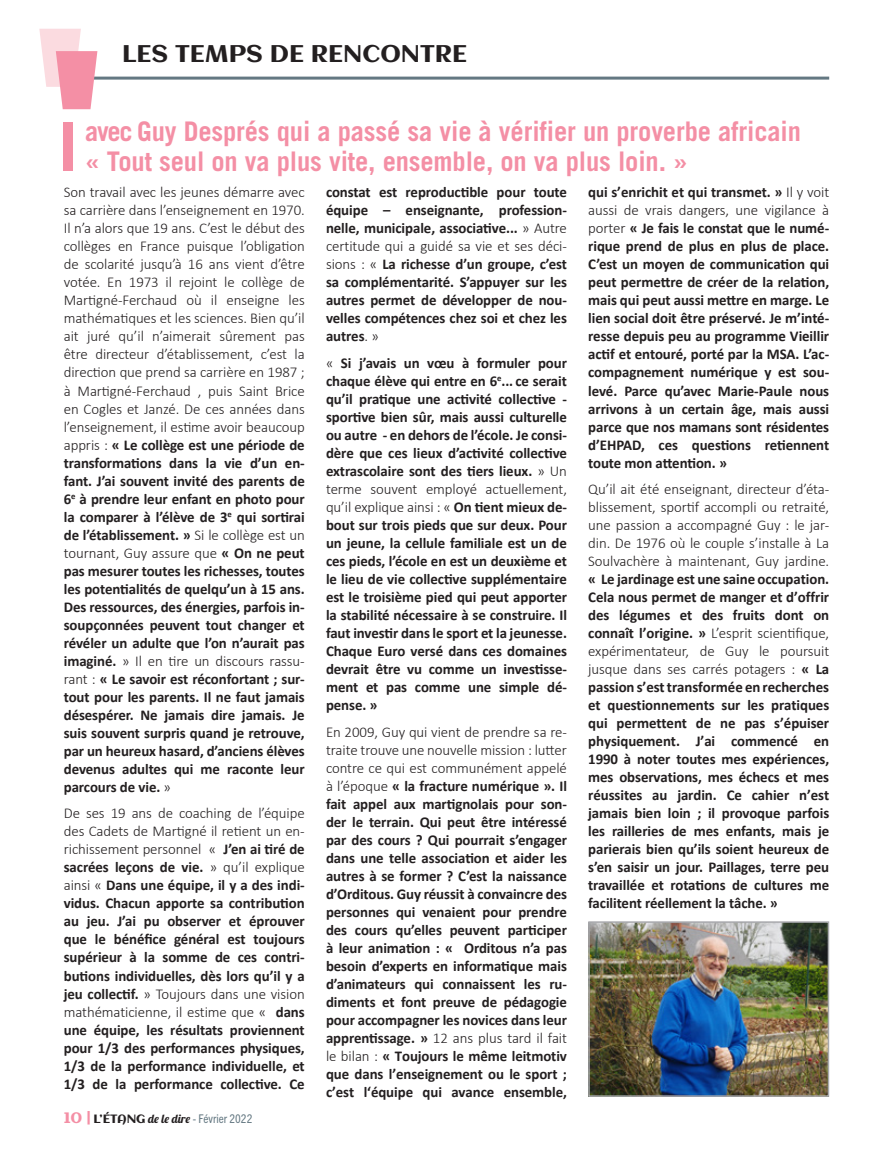
<style>
.page{position:relative;width:893px;height:1149px;background:#fff}
.page>*{position:absolute;margin:0;border:0;box-sizing:border-box;transform-origin:0 0}
.titre{font:700 27px/30px "Trade Gothic";letter-spacing:-.005em;color:#f48fa5}
.t1{font:24px "Aclonica";color:#231f20}
.t2{font:700 15px/18px "Calibri";letter-spacing:-.005em;color:#231f20;text-align:justify}
.t3{font:condensed 12px "Trade Gothic Next LT Pro";color:#647882}
.s1{font-weight:300}
.s2{font-family:"Aclonica";font-stretch:normal;font-size:15px;color:#f48fa5}
.s3{font-family:"Aclonica";font-stretch:normal;color:#231f20}
.s4{font-family:"Lobster 1.4";font-stretch:normal;color:#231f20}
</style>
<div class="page">
<hr style="left:85px;top:77px;width:744px;height:3px;background:#647882">
<svg style="left:39px;top:29px;width:58px;height:80px"></svg>
<div style="left:64px;top:122px;width:9px;height:19px;background:#f48fa5"></div>
<div style="left:64px;top:138px;width:9px;height:33px;background:#f48fa5"></div>
<img style="left:591px;top:924px;width:235px;height:169px">
<div style="left:588px;top:921px;width:241px;height:175px;border:2px solid #a8a9ad"></div>
<h2 class="t1" style="left:122px;top:37px;width:347px">LES TEMPS DE RENCONTRE</h2>
<p class="titre" style="left:85px;top:116px;width:717px">avec Guy Després qui a passé sa vie à vérifier un proverbe africain « Tout seul on va plus vite, ensemble, on va plus loin. »</p>
<p class="t2" style="left:64px;top:182px;width:243px"><span class="s1">Son travail avec les jeunes démarre avec sa carrière dans l’enseignement en 1970.<br>Il n’a alors que 19 ans. C’est le début des collèges en France puisque l’obligation de scolarité jusqu’à 16 ans vient d’être votée. En 1973 il rejoint le collège de Martigné-Ferchaud où il enseigne les mathématiques et les sciences. Bien qu’il ait juré qu’il n’aimerait sûrement pas être directeur d’établissement, c’est la direction que prend sa carrière en 1987 ; à Martigné-Ferchaud , puis Saint Brice en Cogles et Janzé. De ces années dans l’enseignement, il estime avoir beaucoup appris :</span> « Le collège est une période de transformations dans la vie d’un en&shy;fant. J’ai souvent invité des parents de 6<sup>e</sup> à prendre leur enfant en photo pour la comparer à l’élève de 3<sup>e</sup> qui sortirai de l’établissement. » <span class="s1">Si le collège est un tournant, Guy assure que</span> « On ne peut pas mesurer toutes les richesses, toutes les potentialités de quelqu’un à 15 ans.<br>Des ressources, des énergies, parfois in&shy;soupçonnées peuvent tout changer et révéler un adulte que l’on n’aurait pas imaginé. <span class="s1">» Il en tire un discours rassu&shy;rant :</span> « Le savoir est réconfortant ; sur&shy;tout pour les parents. Il ne faut jamais désespérer. Ne jamais dire jamais. Je suis souvent surpris quand je retrouve, par un heureux hasard, d’anciens élèves devenus adultes qui me raconte leur parcours de vie. <span class="s1">»</span></p>
<p class="t2" style="left:64px;top:803px;width:243px"><span class="s1">De ses 19 ans de coaching de l’équipe des Cadets de Martigné il retient un en&shy;richissement personnel «</span> J’en ai tiré de sacrées leçons de vie. <span class="s1">» qu’il explique ainsi «</span> Dans une équipe, il y a des indi&shy;vidus. Chacun apporte sa contribution au jeu. J’ai pu observer et éprouver que le bénéfice général est toujours supérieur à la somme de ces contri&shy;butions individuelles, dès lors qu’il y a jeu collectif. <span class="s1">» Toujours dans une vision mathématicienne, il estime que «</span> dans une équipe, les résultats proviennent pour 1/3 des performances physiques, 1/3 de la performance individuelle, et 1/3 de la performance collective. Ce</p>
<p class="t2" style="left:588px;top:182px;width:243px">qui s’enrichit et qui transmet. » <span class="s1">Il y voit aussi de vrais dangers, une vigilance à porter</span> « Je fais le constat que le numé&shy;rique prend de plus en plus de place.<br>C’est un moyen de communication qui peut permettre de créer de la relation, mais qui peut aussi mettre en marge. Le lien social doit être préservé. Je m’inté&shy;resse depuis peu au programme Vieillir actif et entouré, porté par la MSA. L’ac&shy;compagnement numérique y est sou&shy;levé. Parce qu’avec Marie-Paule nous arrivons à un certain âge, mais aussi parce que nos mamans sont résidentes d’EHPAD, ces questions retiennent toute mon attention. »</p>
<p class="t2" style="left:588px;top:479px;width:243px"><span class="s1">Qu’il ait été enseignant, directeur d’éta&shy;blissement, sportif accompli ou retraité, une passion a accompagné Guy : le jar&shy;din. De 1976 où le couple s’installe à La Soulvachère à maintenant, Guy jardine. </span>« Le jardinage est une saine occupation.<br>Cela nous permet de manger et d’offrir des légumes et des fruits dont on connaît l’origine. » <span class="s1">L’esprit scientifique, expérimentateur, de Guy le poursuit jusque dans ses carrés potagers :</span> « La passion s’est transformée en recherches et questionnements sur les pratiques qui permettent de ne pas s’épuiser physiquement. J’ai commencé en 1990 à noter toutes mes expériences, mes observations, mes échecs et mes réussites au jardin. Ce cahier n’est jamais bien loin ; il provoque parfois les railleries de mes enfants, mais je parierais bien qu’ils soient heureux de s’en saisir un jour. Paillages, terre peu travaillée et rotations de cultures me facilitent réellement la tâche. »</p>
<p class="t2" style="left:326px;top:182px;width:242px">constat est reproductible pour toute équipe – enseignante, profession&shy;nelle, municipale, associative... <span class="s1">» Autre certitude qui a guidé sa vie et ses déci&shy;sions : «</span> La richesse d’un groupe, c’est sa complémentarité. S’appuyer sur les autres permet de développer de nou&shy;velles compétences chez soi et chez les autres<span class="s1">. »</span></p>
<p class="t2" style="left:326px;top:353px;width:243px"><span class="s1">«</span> Si j’avais un vœu à formuler pour chaque élève qui entre en 6<sup>e</sup>... ce serait qu’il pratique une activité collective - sportive bien sûr, mais aussi culturelle ou autre - en dehors de l’école. Je consi&shy;dère que ces lieux d’activité collective extrascolaire sont des tiers lieux. <span class="s1">» Un terme souvent employé actuellement, qu’il explique ainsi : «</span> On tient mieux de&shy;bout sur trois pieds que sur deux. Pour un jeune, la cellule familiale est un de ces pieds, l’école en est un deuxième et le lieu de vie collective supplémentaire est le troisième pied qui peut apporter la stabilité nécessaire à se construire. Il faut investir dans le sport et la jeunesse.<br>Chaque Euro versé dans ces domaines devrait être vu comme un investisse&shy;ment et pas comme une simple dé&shy;pense. »</p>
<p class="t2" style="left:326px;top:722px;width:243px"><span class="s1">En 2009, Guy qui vient de prendre sa re&shy;traite trouve une nouvelle mission : lutter contre ce qui est communément appelé à l’époque</span> « la fracture numérique ». Il fait appel aux martignolais pour son&shy;der le terrain. Qui peut être intéressé par des cours ? Qui pourrait s’engager dans une telle association et aider les autres à se former ? C’est la naissance d’Orditous. Guy réussit à convaincre des personnes qui venaient pour prendre des cours qu’elles peuvent participer à leur animation : « Orditous n’a pas besoin d’experts en informatique mais d’animateurs qui connaissent les ru&shy;diments et font preuve de pédagogie pour accompagner les novices dans leur apprentissage. » <span class="s1">12 ans plus tard il fait le bilan :</span> « Toujours le même leitmotiv que dans l’enseignement ou le sport ; c’est l‘équipe qui avance ensemble,</p>
<p class="t3" style="left:64px;top:1110px;width:190px"><span class="s2">10 |</span> <span class="s3">L’ÉTANG</span> <span class="s4">de le dire</span> - Février 2022</p>
</div>
